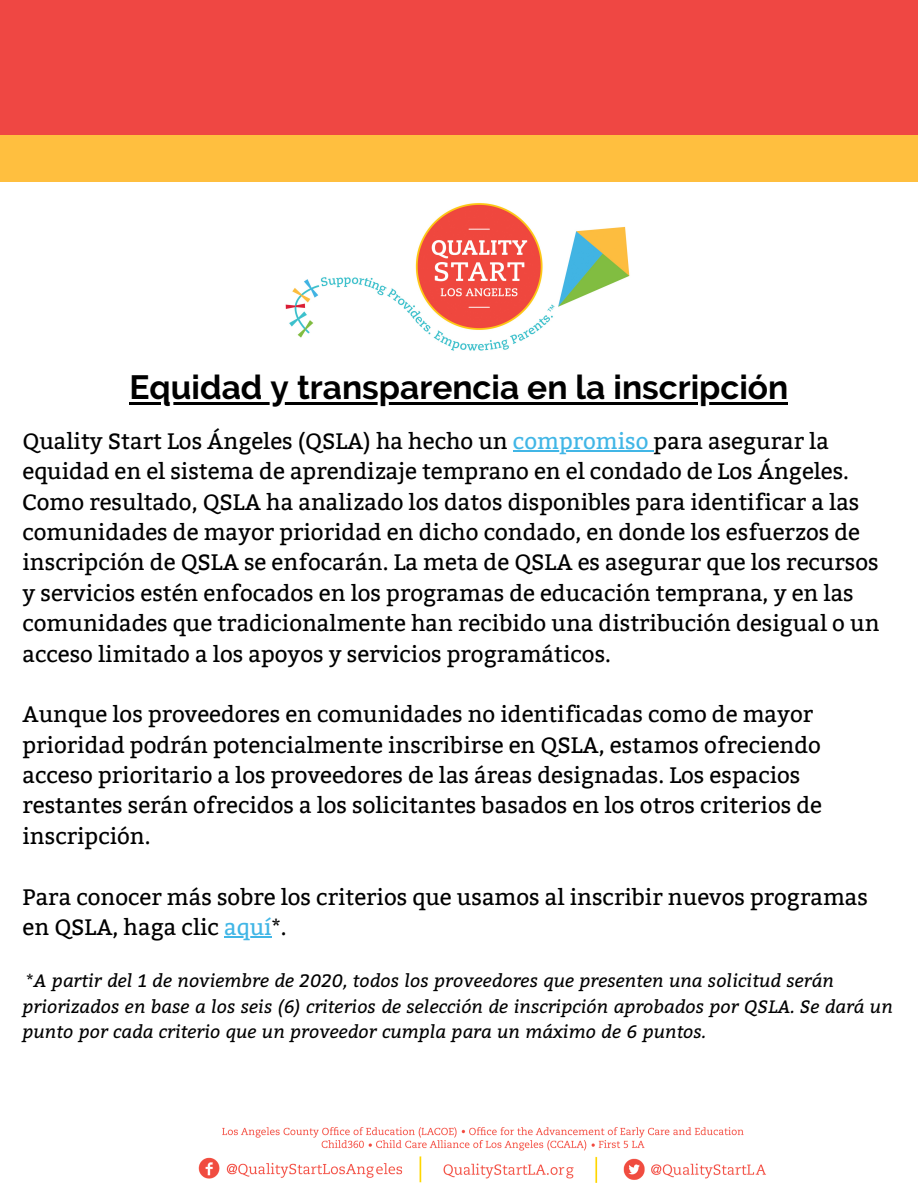
<style>
.page{position:relative;width:918px;height:1188px;background:#fff}
.page>*{position:absolute;margin:0;border:0;box-sizing:border-box;transform-origin:0 0}
.t1{font:700 33.45px "Raleway";color:#000}
.t2{font:22.35px/30.3px "Bitter";color:#000}
.t3{font:italic 18px/25.8px "Bitter";color:#000}
.s1{color:#41b6e6}
.s2{font-style:normal}
</style>
<div class="page">
<div style="left:0;top:0;width:918px;height:137px;background:#ef4743"></div>
<div style="left:0;top:135px;width:918px;height:46px;background:#ffbf3f"></div>
<img style="left:285px;top:203px;width:345px;height:148px">
<hr style="left:130px;top:402px;width:658px;height:3px;background:#000">
<hr style="left:513px;top:450px;width:141px;height:1px;background:#41b6e6">
<hr style="left:224px;top:936px;width:48px;height:1px;background:#41b6e6">
<img style="left:198px;top:1127px;width:568px;height:56px">
<p class="t1" style="left:130px;top:368px;width:660px">Equidad y transparencia en la inscripción</p>
<p class="t2" style="left:22px;top:426px;width:859px">Quality Start Los Ángeles (QSLA) ha hecho un <span class="s1">compromiso</span> para asegurar la equidad en el sistema de aprendizaje temprano en el condado de Los Ángeles.<br>Como resultado, QSLA ha analizado los datos disponibles para identificar a las comunidades de mayor prioridad en dicho condado, en donde los esfuerzos de inscripción de QSLA se enfocarán. La meta de QSLA es asegurar que los recursos y servicios estén enfocados en los programas de educación temprana, y en las comunidades que tradicionalmente han recibido una distribución desigual o un acceso limitado a los apoyos y servicios programáticos.</p>
<p class="t2" style="left:22px;top:700px;width:801px">Aunque los proveedores en comunidades no identificadas como de mayor prioridad podrán potencialmente inscribirse en QSLA, estamos ofreciendo acceso prioritario a los proveedores de las áreas designadas. Los espacios restantes serán ofrecidos a los solicitantes basados en los otros criterios de inscripción.</p>
<p class="t2" style="left:22px;top:882px;width:847px">Para conocer más sobre los criterios que usamos al inscribir nuevos programas en QSLA, haga clic <span class="s1">aquí</span>*.</p>
<p class="t3" style="left:22px;top:966px;width:872px"><span class="s2">*</span>A partir del 1 de noviembre de 2020, todos los proveedores que presenten una solicitud serán priorizados en base a los seis (6) criterios de selección de inscripción aprobados por QSLA. Se dará un punto por cada criterio que un proveedor cumpla para un máximo de 6 puntos.</p>
</div>
